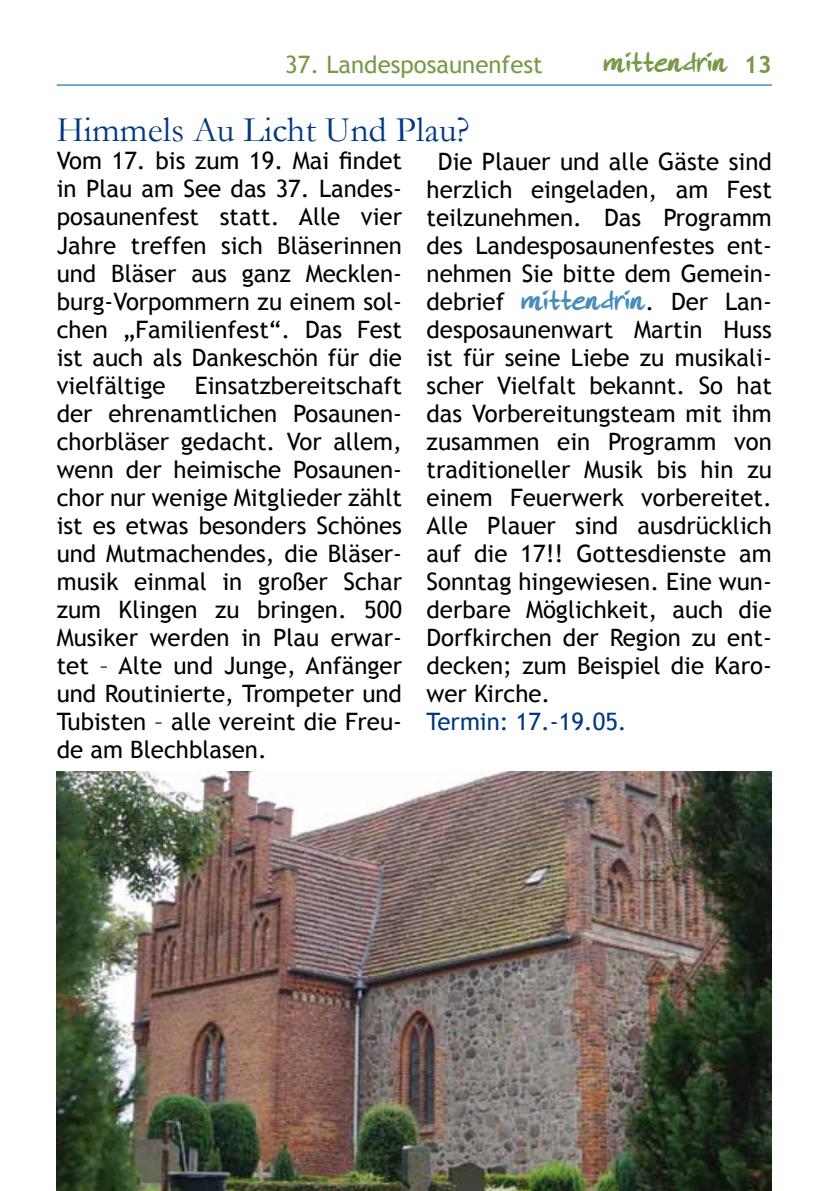
<style>
.page{position:relative;width:840px;height:1191px;background:#fff}
.page>*{position:absolute;margin:0;border:0;box-sizing:border-box;transform-origin:0 0}
.t1{font:36px "Garamond";color:#003882}
.t2{font:28px "Rodide Asis";color:#789947}
.t3{font:24px/28px "Trebuchet MS";color:#000;text-align:justify}
.t4{font:24px "Trebuchet MS";color:#789947}
.t5{font:24px "Trebuchet MS";color:#003882}
.s1{font-family:"Trebuchet MS";font-weight:700;font-size:24px}
.s2{font-family:"Rodide Asis";font-size:28px;color:#488dbb}
</style>
<div class="page">
<hr style="left:57px;top:84px;width:714px;height:2px;background:#488dbb">
<img style="left:57px;top:771px;width:714px;height:420px">
<p class="t4" style="left:285px;top:50px;width:259px">37. Landesposaunenfest</p>
<p class="t2" style="left:603px;top:49px;width:169px">mittendrin <span class="s1">13</span></p>
<h1 class="t1" style="left:56px;top:109px;width:414px">Himmels Au Licht Und Plau?</h1>
<p class="t3" style="left:57px;top:147px;width:346px">Vom 17. bis zum 19. Mai findet in Plau am See das 37. Landes&shy;posaunenfest statt. Alle vier Jahre treffen sich Bläserinnen und Bläser aus ganz Mecklen&shy;burg-Vorpommern zu einem sol&shy;chen „Familienfest“. Das Fest ist auch als Dankeschön für die vielfältige Einsatzbereitschaft der ehrenamtlichen Posaunen&shy;chorbläser gedacht. Vor allem, wenn der heimische Posaunen&shy;chor nur wenige Mitglieder zählt ist es etwas besonders Schönes und Mutmachendes, die Bläser&shy;musik einmal in großer Schar zum Klingen zu bringen. 500<br>Musiker werden in Plau erwar&shy;tet – Alte und Junge, Anfänger und Routinierte, Trompeter und Tubisten – alle vereint die Freu&shy;de am Blechblasen.</p>
<p class="t3" style="left:426px;top:147px;width:346px;text-indent:11px">Die Plauer und alle Gäste sind herzlich eingeladen, am Fest teilzunehmen. Das Programm des Landesposaunenfestes ent&shy;nehmen Sie bitte dem Gemein&shy;debrief <span class="s2">mittendrin</span>. Der Lan&shy;desposaunenwart Martin Huss ist für seine Liebe zu musikali&shy;scher Vielfalt bekannt. So hat das Vorbereitungsteam mit ihm zusammen ein Programm von traditioneller Musik bis hin zu einem Feuerwerk vorbereitet.<br>Alle Plauer sind ausdrücklich auf die 17!! Gottesdienste am Sonntag hingewiesen. Eine wun&shy;derbare Möglichkeit, auch die Dorfkirchen der Region zu ent&shy;decken; zum Beispiel die Karo&shy;wer Kirche.</p>
<p class="t5" style="left:426px;top:707px;width:201px">Termin: 17.-19.05.</p>
</div>
